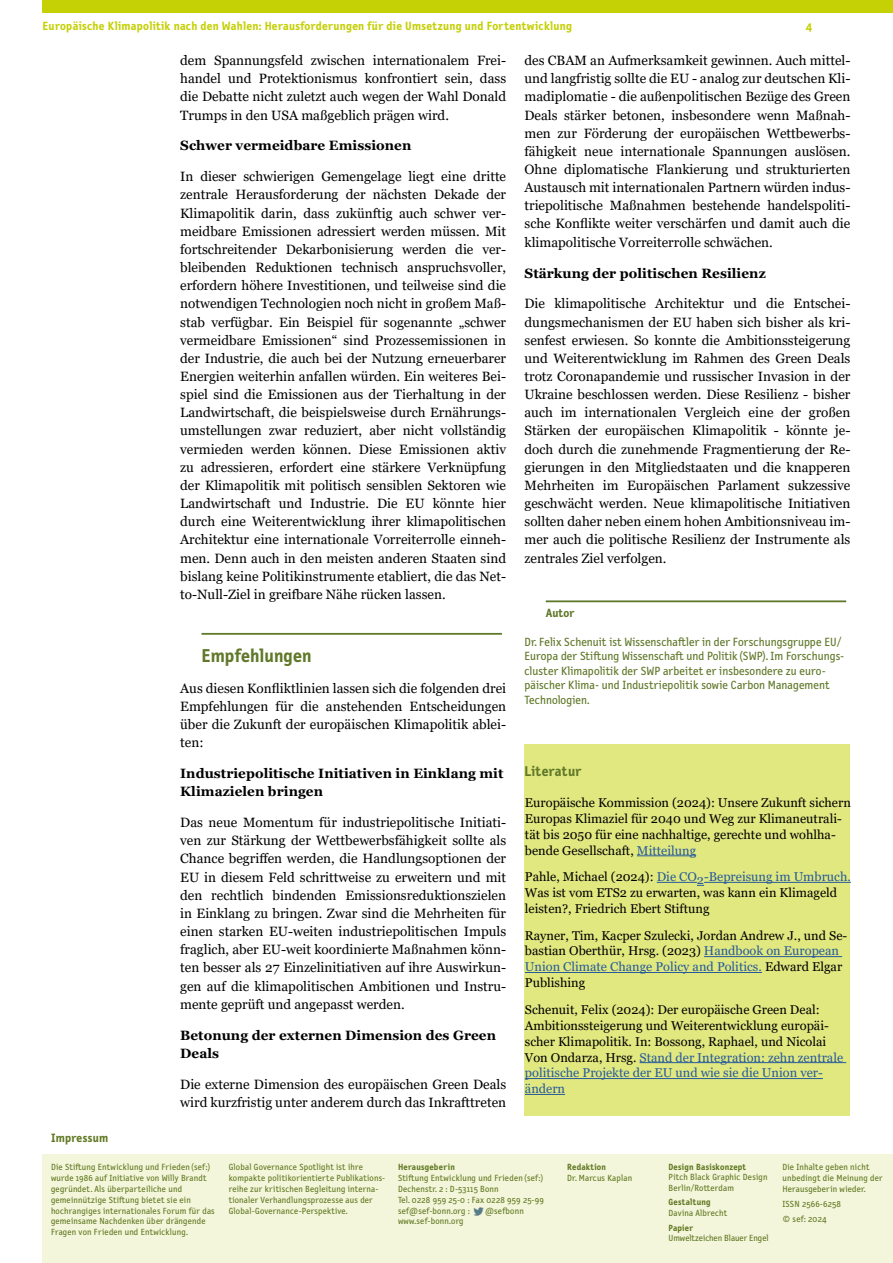
<style>
.page{position:relative;width:893px;height:1263px;background:#fff}
.page>*{position:absolute;margin:0;border:0;box-sizing:border-box;transform-origin:0 0}
.GGS_Überschrift{font:700 18.75px "Letter Gothic Text OT";letter-spacing:.005em;color:#607829}
.t1{font:700 14.4px "Letter Gothic Text OT";letter-spacing:.015em;color:#607829}
.Fließneu{font:13.5px/18.1px "Georgia";color:#000;text-align:justify}
.Überschrift_klein{font:700 13.5px/18.1px "Georgia";letter-spacing:.005em;color:#000}
.Literatur{font:12.75px/15.9px "Georgia";color:#000}
.t2{font:700 12.15px "Letter Gothic Text OT";letter-spacing:.02em;color:#617923}
.t3{font:12px/14.4px "Letter Gothic Text OT";letter-spacing:.005em;color:#607829}
.t4{font:700 12px "Letter Gothic Text OT";letter-spacing:.02em;color:#c5d005}
.GGS_Überschrift-2{font:700 12px "Letter Gothic Text OT";letter-spacing:.005em;color:#607829}
.t5{font:9px/10.9px "Letter Gothic Text OT";letter-spacing:.02em;color:#617923}
.t6{font:700 9px "Letter Gothic Text OT";letter-spacing:.02em;color:#617923}
.t7{font:9px "Letter Gothic Text OT";color:#617923}
.s1{color:#275b9b}
</style>
<div class="page">
<hr style="left:201px;top:633px;width:301px;height:2px;background:#607829">
<div style="left:524px;top:744px;width:326px;height:372px;background:#e1e880"></div>
<hr style="left:637px;top:855px;width:59px;height:1px;background:#275b9b">
<hr style="left:657px;top:882px;width:40px;height:1px;background:#275b9b">
<hr style="left:704px;top:882px;width:147px;height:1px;background:#275b9b">
<hr style="left:704px;top:956px;width:138px;height:1px;background:#275b9b">
<hr style="left:525px;top:972px;width:237px;height:1px;background:#275b9b">
<hr style="left:640px;top:1062px;width:206px;height:1px;background:#275b9b">
<hr style="left:525px;top:1078px;width:298px;height:1px;background:#275b9b">
<hr style="left:525px;top:1094px;width:40px;height:1px;background:#275b9b">
<div style="left:43px;top:1154px;width:850px;height:109px;background:#f4f6db"></div>
<svg style="left:473px;top:1207px;width:11px;height:9px"></svg>
<div style="left:43px;top:0;width:850px;height:13px;background:#c5d005"></div>
<hr style="left:546px;top:600px;width:300px;height:2px;background:#607829">
<p class="t4" style="left:43px;top:18px;width:531px">Europäische Klimapolitik nach den Wahlen: Herausforderungen für die Umsetzung und Fortentwicklung</p>
<p class="t4" style="left:806px;top:18px;width:8px">4</p>
<p class="Fließneu" style="left:524px;top:52px;width:327px">des CBAM an Aufmerksamkeit gewinnen. Auch mittel&shy;und langfristig sollte die EU - analog zur deutschen Kli&shy;madiplomatie - die außenpolitischen Bezüge des Green Deals stärker betonen, insbesondere wenn Maßnah&shy;men zur Förderung der europäischen Wettbewerbs&shy;fähigkeit neue internationale Spannungen auslösen.<br>Ohne diplomatische Flankierung und strukturierten Austausch mit internationalen Partnern würden indus&shy;triepolitische Maßnahmen bestehende handelspoliti&shy;sche Konflikte weiter verschärfen und damit auch die klimapolitische Vorreiterrolle schwächen.</p>
<p class="Überschrift_klein" style="left:524px;top:264px;width:243px">Stärkung der politischen Resilienz</p>
<p class="Fließneu" style="left:524px;top:295px;width:327px">Die klimapolitische Architektur und die Entschei&shy;dungsmechanismen der EU haben sich bisher als kri&shy;senfest erwiesen. So konnte die Ambitionssteigerung und Weiterentwicklung im Rahmen des Green Deals trotz Coronapandemie und russischer Invasion in der Ukraine beschlossen werden. Diese Resilienz - bisher auch im internationalen Vergleich eine der großen Stärken der europäischen Klimapolitik - könnte je&shy;doch durch die zunehmende Fragmentierung der Re&shy;gierungen in den Mitgliedstaaten und die knapperen Mehrheiten im Europäischen Parlament sukzessive geschwächt werden. Neue klimapolitische Initiativen sollten daher neben einem hohen Ambitionsniveau im&shy;mer auch die politische Resilienz der Instrumente als zentrales Ziel verfolgen.</p>
<p class="Fließneu" style="left:180px;top:52px;width:327px">dem Spannungsfeld zwischen internationalem Frei&shy;handel und Protektionismus konfrontiert sein, dass die Debatte nicht zuletzt auch wegen der Wahl Donald Trumps in den USA maßgeblich prägen wird.</p>
<p class="Überschrift_klein" style="left:180px;top:137px;width:233px">Schwer vermeidbare Emissionen</p>
<p class="Fließneu" style="left:180px;top:168px;width:327px">In dieser schwierigen Gemengelage liegt eine dritte zentrale Herausforderung der nächsten Dekade der Klimapolitik darin, dass zukünftig auch schwer ver&shy;meidbare Emissionen adressiert werden müssen. Mit fortschreitender Dekarbonisierung werden die ver&shy;bleibenden Reduktionen technisch anspruchsvoller, erfordern höhere Investitionen, und teilweise sind die notwendigen Technologien noch nicht in großem Maß&shy;stab verfügbar. Ein Beispiel für sogenannte „schwer vermeidbare Emissionen“ sind Prozessemissionen in der Industrie, die auch bei der Nutzung erneuerbarer Energien weiterhin anfallen würden. Ein weiteres Bei&shy;spiel sind die Emissionen aus der Tierhaltung in der Landwirtschaft, die beispielsweise durch Ernährungs&shy;umstellungen zwar reduziert, aber nicht vollständig vermieden werden können. Diese Emissionen aktiv zu adressieren, erfordert eine stärkere Verknüpfung der Klimapolitik mit politisch sensiblen Sektoren wie Landwirtschaft und Industrie. Die EU könnte hier durch eine Weiterentwicklung ihrer klimapolitischen Architektur eine internationale Vorreiterrolle einneh&shy;men. Denn auch in den meisten anderen Staaten sind bislang keine Politikinstrumente etabliert, die das Net&shy;to-Null-Ziel in greifbare Nähe rücken lassen.</p>
<p class="GGS_Überschrift" style="left:201px;top:644px;width:111px">Empfehlungen</p>
<p class="Fließneu" style="left:180px;top:679px;width:327px">Aus diesen Konfliktlinien lassen sich die folgenden drei Empfehlungen für die anstehenden Entscheidungen über die Zukunft der europäischen Klimapolitik ablei&shy;ten:</p>
<p class="Überschrift_klein" style="left:180px;top:764px;width:325px">Industriepolitische Initiativen in Einklang mit<br>Klimazielen bringen</p>
<p class="Fließneu" style="left:180px;top:814px;width:327px">Das neue Momentum für industriepolitische Initiati&shy;ven zur Stärkung der Wettbewerbsfähigkeit sollte als Chance begriffen werden, die Handlungsoptionen der EU in diesem Feld schrittweise zu erweitern und mit den rechtlich bindenden Emissionsreduktionszielen in Einklang zu bringen. Zwar sind die Mehrheiten für einen starken EU-weiten industriepolitischen Impuls fraglich, aber EU-weit koordinierte Maßnahmen könn&shy;ten besser als 27 Einzelinitiativen auf ihre Auswirkun&shy;gen auf die klimapolitischen Ambitionen und Instru&shy;mente geprüft und angepasst werden.</p>
<p class="Überschrift_klein" style="left:180px;top:1026px;width:317px">Betonung der externen Dimension des Green<br>Deals</p>
<p class="Fließneu" style="left:180px;top:1075px;width:327px">Die externe Dimension des europäischen Green Deals wird kurzfristig unter anderem durch das Inkrafttreten</p>
<p class="GGS_Überschrift-2" style="left:546px;top:606px;width:30px">Autor</p>
<p class="t3" style="left:524px;top:635px;width:321px">Dr. Felix Schenuit ist Wissenschaftler in der Forschungsgruppe EU/ Europa der Stiftung Wissenschaft und Politik (SWP). Im Forschungs&shy;cluster Klimapolitik der SWP arbeitet er insbesondere zu euro&shy;päischer Klima- und Industriepolitik sowie Carbon Management Technologien.</p>
<p class="t1" style="left:524px;top:763px;width:59px">Literatur</p>
<p class="Literatur" style="left:525px;top:795px;width:327px">Europäische Kommission (2024): Unsere Zukunft sichern Europas Klimaziel für 2040 und Weg zur Klimaneutrali&shy;tät bis 2050 für eine nachhaltige, gerechte und wohlha&shy;bende Gesellschaft, <span class="s1">Mitteilung</span></p>
<p class="Literatur" style="left:525px;top:869px;width:327px">Pahle, Michael (2024): <span class="s1">Die CO2-Bepreisung im Umbruch.<br></span>Was ist vom ETS2 zu erwarten, was kann ein Klimageld leisten?, Friedrich Ebert Stiftung</p>
<p class="Literatur" style="left:525px;top:927px;width:324px">Rayner, Tim, Kacper Szulecki, Jordan Andrew J., und Se&shy;bastian Oberthür, Hrsg. (2023) <span class="s1">Handbook on European Union Climate Change Policy and Politics.</span> Edward Elgar Publishing</p>
<p class="Literatur" style="left:525px;top:1002px;width:320px">Schenuit, Felix (2024): Der europäische Green Deal:<br>Ambitionssteigerung und Weiterentwicklung europäi&shy;scher Klimapolitik. In: Bossong, Raphael, und Nicolai Von Ondarza, Hrsg. <span class="s1">Stand der Integration: zehn zentrale politische Projekte der EU und wie sie die Union ver&shy;ändern</span></p>
<p class="t2" style="left:51px;top:1131px;width:59px">Impressum</p>
<p class="t5" style="left:51px;top:1161px;width:165px">Die Stiftung Entwicklung und Frieden (sef:) wurde 1986 auf Initiative von Willy Brandt gegründet. Als überparteiliche und gemeinnützige Stiftung bietet sie ein hochrangiges internationales Forum für das gemeinsame Nachdenken über drängende Fragen von Frieden und Entwicklung.</p>
<p class="t5" style="left:229px;top:1161px;width:158px">Global Governance Spotlight ist ihre kompakte politikorientierte Publikations&shy;reihe zur kritischen Begleitung interna&shy;tionaler Verhandlungsprozesse aus der Global-Governance-Perspektive.</p>
<p class="t6" style="left:398px;top:1161px;width:58px">Herausgeberin</p>
<p class="t5" style="left:398px;top:1172px;width:147px">Stiftung Entwicklung und Frieden (sef:)</p>
<p class="t5" style="left:398px;top:1183px;width:102px">Dechenstr. 2 : D-53115 Bonn</p>
<p class="t5" style="left:398px;top:1194px;width:147px">Tel. 0228 959 25-0 : Fax 0228 959 25-99</p>
<p class="t5" style="left:398px;top:1205px;width:74px">sef@sef-bonn.org :</p>
<p class="t5" style="left:485px;top:1205px;width:40px">@sefbonn</p>
<p class="t5" style="left:398px;top:1216px;width:67px">www.sef-bonn.org</p>
<p class="t6" style="left:567px;top:1161px;width:40px">Redaktion</p>
<p class="t5" style="left:567px;top:1172px;width:66px">Dr. Marcus Kaplan</p>
<p class="t6" style="left:668px;top:1161px;width:79px">Design Basiskonzept</p>
<p class="t5" style="left:668px;top:1172px;width:101px">Pitch Black Graphic Design</p>
<p class="t5" style="left:668px;top:1182px;width:67px">Berlin/Rotterdam</p>
<p class="t6" style="left:668px;top:1197px;width:44px">Gestaltung</p>
<p class="t5" style="left:668px;top:1207px;width:60px">Davina Albrecht</p>
<p class="t6" style="left:668px;top:1222px;width:26px">Papier</p>
<p class="t7" style="left:668px;top:1233px;width:102px">Umweltzeichen Blauer Engel</p>
<p class="t5" style="left:782px;top:1161px;width:102px">Die Inhalte geben nicht unbedingt die Meinung der<br>Herausgeberin wieder.</p>
<p class="t5" style="left:782px;top:1198px;width:60px">ISSN 2566-6258</p>
<p class="t5" style="left:782px;top:1213px;width:46px">© sef: 2024</p>
</div>
